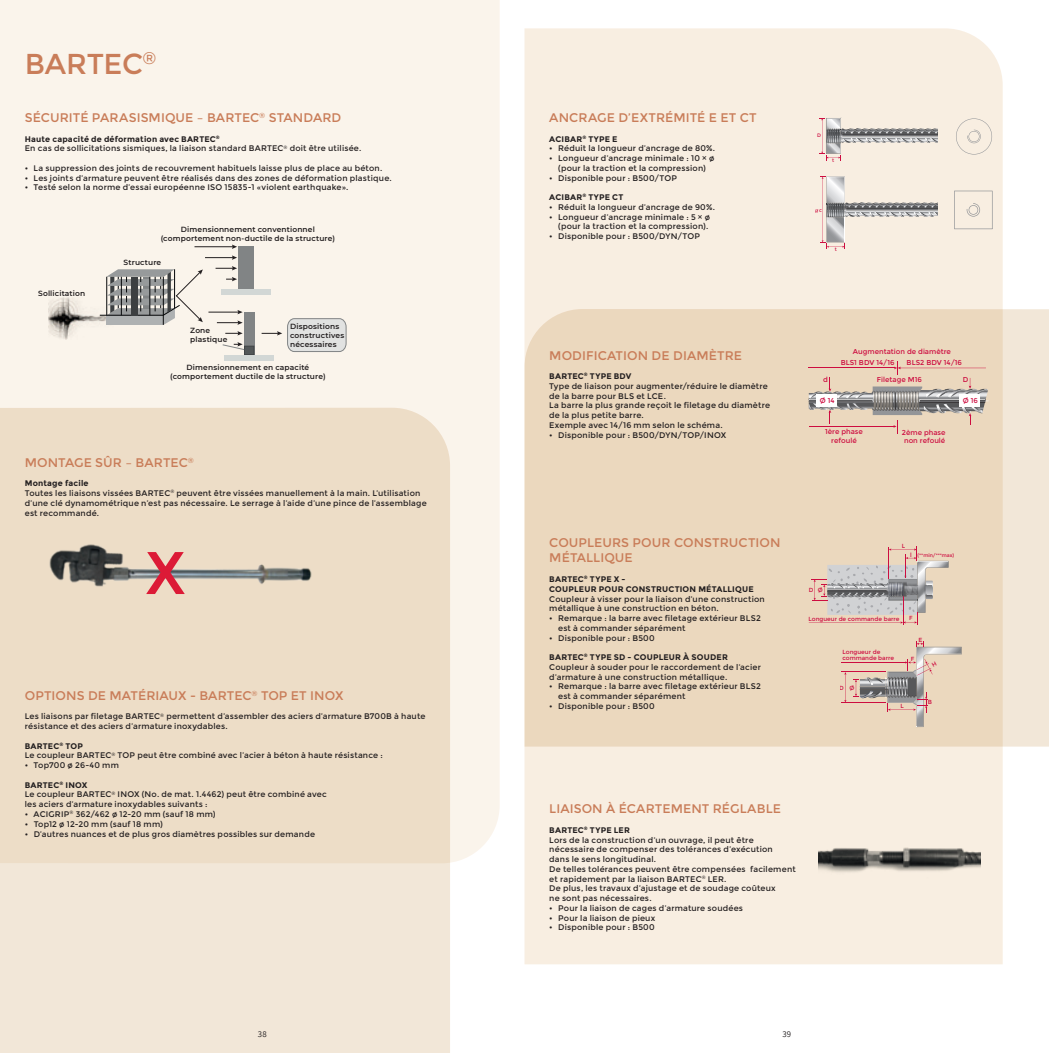
<style>
.page{position:relative;width:1049px;height:1053px;background:#fff}
.page>*{position:absolute;margin:0;border:0;box-sizing:border-box;transform-origin:0 0}
.t1{font:28.75px "Montserrat";letter-spacing:-.015em;color:#c97d59}
.t2{font:12.5px/15px "Montserrat";letter-spacing:.005em;color:#c97d59}
.t3{font:8.75px "Assistant";color:#231f20}
.t4{font:8.12px/9.8px "Montserrat";letter-spacing:.025em;color:#231f20}
.t5{font:700 8.12px/9.8px "Montserrat";letter-spacing:.025em;color:#231f20}
.t6{font:600 7.5px/9px "Montserrat";letter-spacing:.02em;color:#231f20;text-align:center}
.t7{font:7.12px/8.2px "Montserrat";color:#cd0d40;text-align:center}
.t8{font:6px/5.6px "Montserrat";color:#cd0d40}
.t9{font:5.88px "Montserrat";color:#cd0d40}
.t10{font:5px "Montserrat";letter-spacing:-.015em;color:#cd0d40}
.s1{font-weight:700}
</style>
<div class="page">
<div style="left:524px;top:28px;width:479px;height:936px;background:#f8eee1"></div>
<div style="left:0;top:0;width:500px;height:863px;background:#faf4eb"></div>
<svg style="left:0;top:407px;width:450px;height:645px;background:#eee0cc"></svg>
<svg style="left:524px;top:309px;width:525px;height:437px;background:#ebd9c0"></svg>
<img style="left:39px;top:538px;width:281px;height:57px">
<svg style="left:819px;top:118px;width:119px;height:42px;background:#d3ccc5"></svg>
<img style="left:819px;top:832px;width:162px;height:52px">
<svg style="left:956px;top:118px;width:36px;height:36px"></svg>
<svg style="left:815px;top:176px;width:123px;height:73px;background:#e0d8cf"></svg>
<svg style="left:954px;top:191px;width:38px;height:38px"></svg>
<img style="left:48px;top:298px;width:67px;height:41px">
<div style="left:238px;top:246px;width:16px;height:44px;background:#818485"></div>
<div style="left:221px;top:290px;width:50px;height:5px;background:#d2d7d5"></div>
<div style="left:244px;top:312px;width:10px;height:43px;background:#818485"></div>
<div style="left:225px;top:355px;width:49px;height:5px;background:#d2d7d5"></div>
<hr style="left:195px;top:246px;width:39px;height:1px;background:#231f20">
<svg style="left:232px;top:244px;width:5px;height:5px"></svg>
<svg style="left:205px;top:255px;width:32px;height:5px"></svg>
<svg style="left:216px;top:266px;width:21px;height:4px"></svg>
<svg style="left:227px;top:277px;width:10px;height:4px"></svg>
<hr style="left:209px;top:312px;width:30px;height:1px;background:#231f20">
<svg style="left:237px;top:310px;width:6px;height:4px"></svg>
<svg style="left:217px;top:320px;width:26px;height:5px"></svg>
<svg style="left:226px;top:331px;width:17px;height:4px"></svg>
<svg style="left:222px;top:342px;width:32px;height:13px"></svg>
<svg style="left:262px;top:318px;width:85px;height:34px;background:#e1e0dd"></svg>
<svg style="left:99px;top:269px;width:104px;height:56px;background:#b1b0ad"></svg>
<svg style="left:146px;top:552px;width:39px;height:42px;background:#d57e81"></svg>
<svg style="left:808px;top:361px;width:181px;height:72px;background:#d2c1b0"></svg>
<div style="left:816px;top:394px;width:21px;height:12px;background:#fff"></div>
<svg style="left:809px;top:546px;width:139px;height:78px;background:#d6c7bc"></svg>
<img style="left:888px;top:579px;width:39px;height:17px">
<hr style="left:841px;top:702px;width:45px;height:1px;background:#cd0d40">
<hr style="left:841px;top:671px;width:45px;height:1px;background:#cd0d40">
<hr style="left:842px;top:662px;width:64px;height:1px;background:#cd0d40">
<svg style="left:844px;top:672px;width:2px;height:30px"></svg>
<svg style="left:853px;top:641px;width:109px;height:86px;background:#d6c3b2"></svg>
<h1 class="t1" style="left:25px;top:47px;width:133px">BARTEC<sup>®</sup></h1>
<h2 class="t2" style="left:25px;top:110px;width:318px">SÉCURITÉ PARASISMIQUE – BARTEC<sup>®</sup> STANDARD</h2>
<p class="t4" style="left:25px;top:134px;width:338px"><span class="s1">Haute capacité de déformation avec BARTEC</span><sup>®<br></sup>En cas de sollicitations sismiques, la liaison standard BARTEC<sup>®</sup> doit être utilisée.</p>
<p class="t4" style="left:25px;top:163px;width:359px">• La suppression des joints de recouvrement habituels laisse plus de place au béton.</p>
<p class="t4" style="left:25px;top:173px;width:368px">• Les joints d’armature peuvent être réalisés dans des zones de déformation plastique.</p>
<p class="t4" style="left:25px;top:183px;width:325px">• Testé selon la norme d’essai européenne ISO 15835-1 «violent earthquake».</p>
<p class="t6" style="left:161px;top:224px;width:176px">Dimensionnement conventionnel (comportement non-ductile de la structure)</p>
<p class="t6" style="left:38px;top:288px;width:49px">Sollicitation</p>
<p class="t6" style="left:124px;top:258px;width:39px">Structure</p>
<p class="t6" style="left:190px;top:326px;width:39px;text-align:left">Zone plastique</p>
<p class="t6" style="left:290px;top:321px;width:56px;text-align:left">Dispositions constructives nécessaires</p>
<p class="t6" style="left:170px;top:362px;width:157px">Dimensionnement en capacité (comportement ductile de la structure)</p>
<h2 class="t2" style="left:25px;top:455px;width:170px">MONTAGE SÛR – BARTEC<sup>®</sup></h2>
<p class="t4" style="left:25px;top:478px;width:403px"><span class="s1">Montage facile<br></span>Toutes les liaisons vissées BARTEC<sup>®</sup> peuvent être vissées manuellement à la main. L’utilisation d’une clé dynamométrique n’est pas nécessaire. Le serrage à l’aide d’une pince de l’assemblage est recommandé.</p>
<h2 class="t2" style="left:25px;top:688px;width:320px">OPTIONS DE MATÉRIAUX - BARTEC<sup>®</sup> TOP ET INOX</h2>
<p class="t4" style="left:25px;top:711px;width:402px">Les liaisons par filetage BARTEC<sup>®</sup> permettent d’assembler des aciers d’armature B700B à haute résistance et des aciers d’armature inoxydables.</p>
<p class="t4" style="left:25px;top:741px;width:359px"><span class="s1">BARTEC</span><sup>®</sup> <span class="s1">TOP<br></span>Le coupleur BARTEC<sup>®</sup> TOP peut être combiné avec l’acier à béton à haute résistance :</p>
<p class="t4" style="left:25px;top:760px;width:96px">• Top700 ø 26-40 mm</p>
<p class="t4" style="left:25px;top:780px;width:303px"><span class="s1">BARTEC</span><sup>®</sup> <span class="s1">INOX<br></span>Le coupleur BARTEC<sup>®</sup> INOX (No. de mat. 1.4462) peut être combiné avec les aciers d’armature inoxydables suivants :</p>
<p class="t4" style="left:25px;top:809px;width:192px">• ACIGRIP<sup>®</sup> 362/462 ø 12-20 mm (sauf 18 mm)</p>
<p class="t4" style="left:25px;top:819px;width:140px">• Top12 ø 12-20 mm (sauf 18 mm)</p>
<p class="t4" style="left:25px;top:828px;width:292px">• D’autres nuances et de plus gros diamètres possibles sur demande</p>
<h2 class="t2" style="left:549px;top:110px;width:209px">ANCRAGE D’EXTRÉMITÉ E ET CT</h2>
<p class="t5" style="left:549px;top:134px;width:70px">ACIBAR<sup>®</sup> TYPE E</p>
<p class="t4" style="left:549px;top:144px;width:167px">• Réduit la longueur d’ancrage de 80%.</p>
<p class="t4" style="left:549px;top:153px;width:166px;text-align:center">• Longueur d’ancrage minimale : 10 × ø (pour la traction et la compression)</p>
<p class="t4" style="left:549px;top:173px;width:129px">• Disponible pour : B500/TOP</p>
<p class="t5" style="left:549px;top:192px;width:76px">ACIBAR<sup>®</sup> TYPE CT</p>
<p class="t4" style="left:549px;top:202px;width:167px">• Réduit la longueur d’ancrage de 90%.</p>
<p class="t4" style="left:549px;top:212px;width:162px;text-align:right">• Longueur d’ancrage minimale : 5 × ø (pour la traction et la compression).</p>
<p class="t4" style="left:549px;top:231px;width:152px">• Disponible pour : B500/DYN/TOP</p>
<p class="t10" style="left:817px;top:132px;width:5px">D</p>
<p class="t10" style="left:832px;top:157px;width:4px">t</p>
<p class="t10" style="left:819px;top:207px;width:4px">c</p>
<p class="t10" style="left:835px;top:246px;width:4px">t</p>
<h2 class="t2" style="left:549px;top:348px;width:194px">MODIFICATION DE DIAMÈTRE</h2>
<p class="t4" style="left:549px;top:371px;width:222px"><span class="s1">BARTEC</span><sup>®</sup> <span class="s1">TYPE BDV<br></span>Type de liaison pour augmenter/réduire le diamètre de la barre pour BLS et LCE.<br>La barre la plus grande reçoit le filetage du diamètre de la plus petite barre.<br>Exemple avec 14/16 mm selon le schéma.</p>
<p class="t4" style="left:549px;top:430px;width:178px">• Disponible pour : B500/DYN/TOP/INOX</p>
<p class="t7" style="left:853px;top:347px;width:99px">Augmentation de diamètre</p>
<p class="t7" style="left:877px;top:375px;width:46px">Filetage M16</p>
<p class="t7" style="left:841px;top:358px;width:55px">BLS1 BDV 14/16</p>
<p class="t7" style="left:907px;top:358px;width:57px">BLS2 BDV 14/16</p>
<p class="t7" style="left:823px;top:376px;width:6px">d</p>
<p class="t7" style="left:963px;top:376px;width:7px">D</p>
<p class="t7" style="left:820px;top:396px;width:16px">Ø 14</p>
<p class="t7" style="left:963px;top:396px;width:17px">Ø 16</p>
<p class="t7" style="left:825px;top:428px;width:39px">1ère phase refoulé</p>
<p class="t7" style="left:902px;top:428px;width:45px">2ème phase non refoulé</p>
<h2 class="t2" style="left:549px;top:535px;width:233px">COUPLEURS POUR CONSTRUCTION<br>MÉTALLIQUE</h2>
<p class="t5" style="left:549px;top:574px;width:206px">BARTEC<sup>®</sup> TYPE X -<br>COUPLEUR POUR CONSTRUCTION MÉTALLIQUE</p>
<p class="t4" style="left:549px;top:593px;width:217px">Coupleur à visser pour la liaison d’une construction métallique à une construction en béton.</p>
<p class="t4" style="left:558px;top:613px;width:204px;text-indent:-9px">• Remarque : la barre avec filetage extérieur BLS2 est à commander séparément</p>
<p class="t4" style="left:549px;top:632px;width:107px">• Disponible pour : B500</p>
<p class="t4" style="left:549px;top:652px;width:213px"><span class="s1">BARTEC</span><sup>®</sup> <span class="s1">TYPE SD - COUPLEUR À SOUDER<br></span>Coupleur à souder pour le raccordement de l’acier d’armature à une construction métallique.</p>
<p class="t4" style="left:558px;top:681px;width:204px;text-indent:-9px">• Remarque : la barre avec filetage extérieur BLS2 est à commander séparément</p>
<p class="t4" style="left:549px;top:701px;width:107px">• Disponible pour : B500</p>
<p class="t9" style="left:902px;top:542px;width:5px">L</p>
<p class="t9" style="left:910px;top:551px;width:3px">l</p>
<p class="t10" style="left:918px;top:552px;width:38px">(**min/***max)</p>
<p class="t9" style="left:809px;top:587px;width:15px">D Ø</p>
<p class="t9" style="left:808px;top:615px;width:93px">Longueur de commande barre</p>
<p class="t8" style="left:842px;top:649px;width:53px">Longueur de commande barre</p>
<p class="t8" style="left:840px;top:685px;width:16px">D Ø</p>
<p class="t9" style="left:909px;top:615px;width:5px">F</p>
<p class="t8" style="left:918px;top:637px;width:5px">E</p>
<p class="t8" style="left:911px;top:655px;width:5px">F</p>
<p class="t8" style="left:900px;top:703px;width:5px">L</p>
<p class="t8" style="left:928px;top:699px;width:6px">B</p>
<h2 class="t2" style="left:549px;top:801px;width:233px">LIAISON À ÉCARTEMENT RÉGLABLE</h2>
<p class="t4" style="left:549px;top:825px;width:248px"><span class="s1">BARTEC</span><sup>®</sup> <span class="s1">TYPE LER<br></span>Lors de la construction d’un ouvrage, il peut être nécessaire de compenser des tolérances d’exécution<br>dans le sens longitudinal.<br>De telles tolérances peuvent être compensées facilement et rapidement par la liaison BARTEC<sup>®</sup> LER.<br>De plus, les travaux d’ajustage et de soudage coûteux<br>ne sont pas nécessaires.</p>
<p class="t4" style="left:549px;top:903px;width:195px">• Pour la liaison de cages d’armature soudées</p>
<p class="t4" style="left:549px;top:912px;width:107px">• Pour la liaison de pieux</p>
<p class="t4" style="left:549px;top:922px;width:107px">• Disponible pour : B500</p>
<p class="t3" style="left:258px;top:1028px;width:10px">38</p>
<p class="t3" style="left:782px;top:1028px;width:10px">39</p>
</div>
